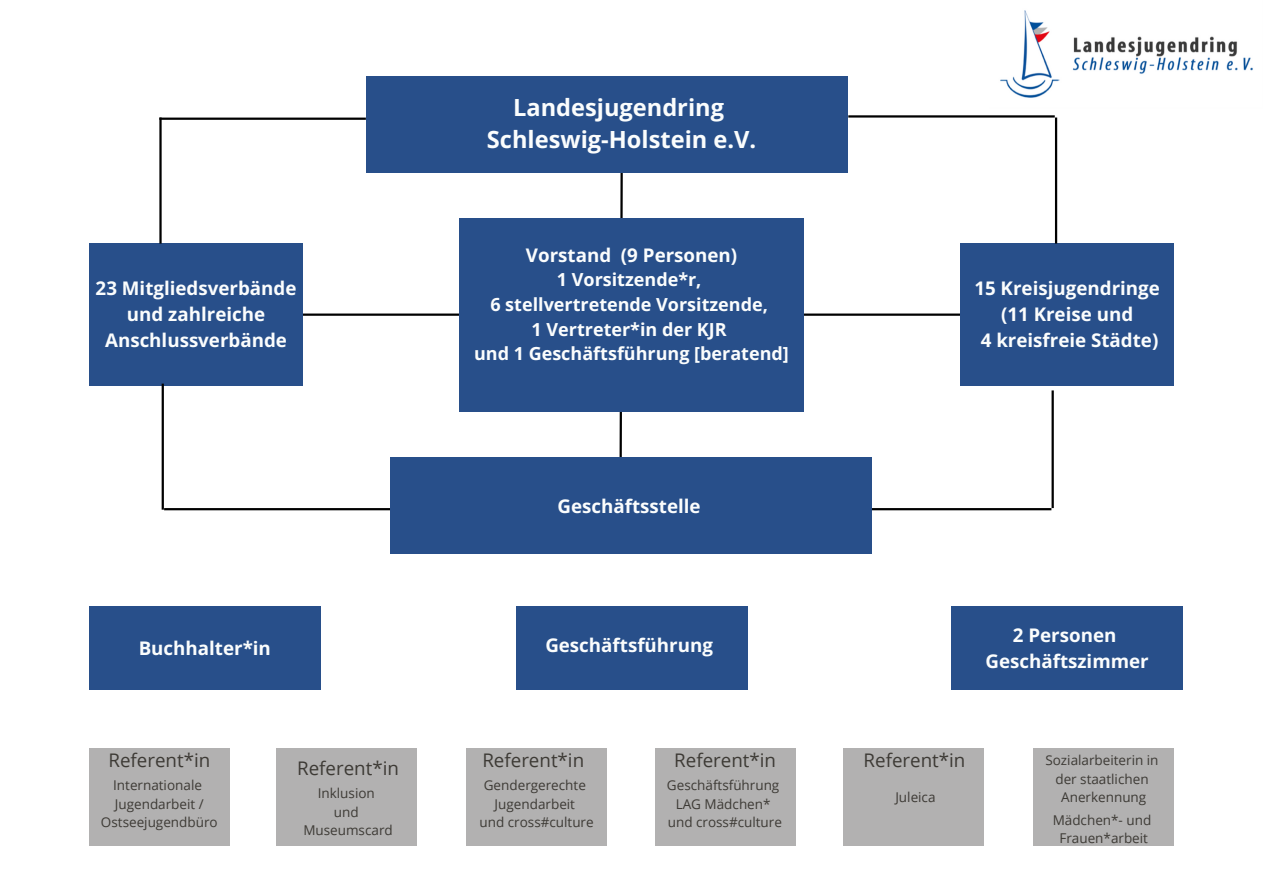
<style>
.page{position:relative;width:1263px;height:893px;background:#fff}
.page>*{position:absolute;margin:0;border:0;box-sizing:border-box;transform-origin:0 0}
.t1{font:700 23.62px/32.6px "Open Sans";color:#fbfdfd;text-align:center}
.t2{font:700 18.75px/25.9px "Open Sans";color:#fbfdfd;text-align:center}
.t3{font:18.75px "Open Sans";color:#3d3a35}
.t4{font:700 18px/24.8px "Open Sans";color:#fbfdfd;text-align:center}
.t5{font:13.5px/18.6px "Open Sans";color:#3d3a35;text-align:center}
</style>
<div class="page">
<svg style="left:618px;top:172px;width:6px;height:284px"></svg>
<div style="left:366px;top:76px;width:481px;height:96px;background:#284f8a"></div>
<hr style="left:288px;top:313px;width:672px;height:3px;background:#000">
<div style="left:459px;top:218px;width:345px;height:193px;background:#284f8a"></div>
<div style="left:89px;top:244px;width:214px;height:142px;background:#284f8a"></div>
<div style="left:960px;top:244px;width:213px;height:142px;background:#284f8a"></div>
<hr style="left:164px;top:508px;width:887px;height:2px;background:#000">
<div style="left:391px;top:456px;width:481px;height:97px;background:#284f8a"></div>
<div style="left:89px;top:606px;width:232px;height:83px;background:#284f8a"></div>
<div style="left:516px;top:606px;width:231px;height:83px;background:#284f8a"></div>
<div style="left:951px;top:606px;width:232px;height:83px;background:#284f8a"></div>
<div style="left:89px;top:748px;width:140px;height:98px;background:#b2b1b1"></div>
<div style="left:467px;top:748px;width:140px;height:98px;background:#b2b1b1"></div>
<div style="left:655px;top:748px;width:140px;height:98px;background:#b2b1b1"></div>
<div style="left:844px;top:748px;width:140px;height:98px;background:#b2b1b1"></div>
<div style="left:1034px;top:748px;width:140px;height:98px;background:#b2b1b1"></div>
<div style="left:276px;top:748px;width:140px;height:98px;background:#b2b1b1"></div>
<img style="left:1000px;top:10px;width:253px;height:88px">
<hr style="left:159px;top:118px;width:207px;height:2px;background:#000">
<hr style="left:159px;top:117px;width:3px;height:127px;background:#000">
<hr style="left:1055px;top:117px;width:2px;height:127px;background:#000">
<hr style="left:848px;top:115px;width:207px;height:3px;background:#000">
<hr style="left:162px;top:383px;width:2px;height:127px;background:#000">
<hr style="left:1051px;top:390px;width:3px;height:118px;background:#000">
<h1 class="t1" style="left:487px;top:90px;width:271px">Landesjugendring<br>Schleswig-Holstein e.V.</h1>
<h2 class="t2" style="left:526px;top:242px;width:213px">Vorstand (9 Personen)</h2>
<h3 class="t4" style="left:474px;top:267px;width:316px">1 Vorsitzende*r,<br>6 stellvertretende Vorsitzende,<br>1 Vertreter*in der KJR<br>und 1 Geschäftsführung [beratend]</h3>
<h2 class="t2" style="left:96px;top:275px;width:202px">23 Mitgliedsverbände und zahlreiche<br>Anschlussverbände</h2>
<h2 class="t2" style="left:974px;top:275px;width:187px">15 Kreisjugendringe (11 Kreise und<br>4 kreisfreie Städte)</h2>
<h2 class="t2" style="left:558px;top:492px;width:145px">Geschäftsstelle</h2>
<h2 class="t2" style="left:139px;top:635px;width:134px">Buchhalter*in</h2>
<h2 class="t2" style="left:545px;top:632px;width:169px">Geschäftsführung</h2>
<h2 class="t2" style="left:985px;top:622px;width:165px">2 Personen<br>Geschäftszimmer</h2>
<h2 class="t3" style="left:108px;top:747px;width:103px">Referent*in</h2>
<h2 class="t3" style="left:482px;top:747px;width:103px">Referent*in</h2>
<h2 class="t3" style="left:674px;top:747px;width:103px">Referent*in</h2>
<h2 class="t3" style="left:863px;top:747px;width:103px">Referent*in</h2>
<p class="t5" style="left:101px;top:775px;width:118px">Internationale<br>Jugendarbeit /<br>Ostseejugendbüro</p>
<p class="t5" style="left:479px;top:775px;width:116px">Gendergerechte<br>Jugendarbeit<br>und cross#culture</p>
<p class="t5" style="left:667px;top:775px;width:117px">Geschäftsführung<br>LAG Mädchen* und cross#culture</p>
<h2 class="t3" style="left:297px;top:755px;width:103px">Referent*in</h2>
<p class="t5" style="left:303px;top:783px;width:91px">Inklusion<br>und<br>Museumscard</p>
<p class="t5" style="left:895px;top:787px;width:42px">Juleica</p>
<p class="t5" style="left:1045px;top:750px;width:115px">Sozialarbeiterin in der staatlichen<br>Anerkennung</p>
<p class="t5" style="left:1053px;top:810px;width:100px">Mädchen*- und<br>Frauen*arbeit</p>
</div>
